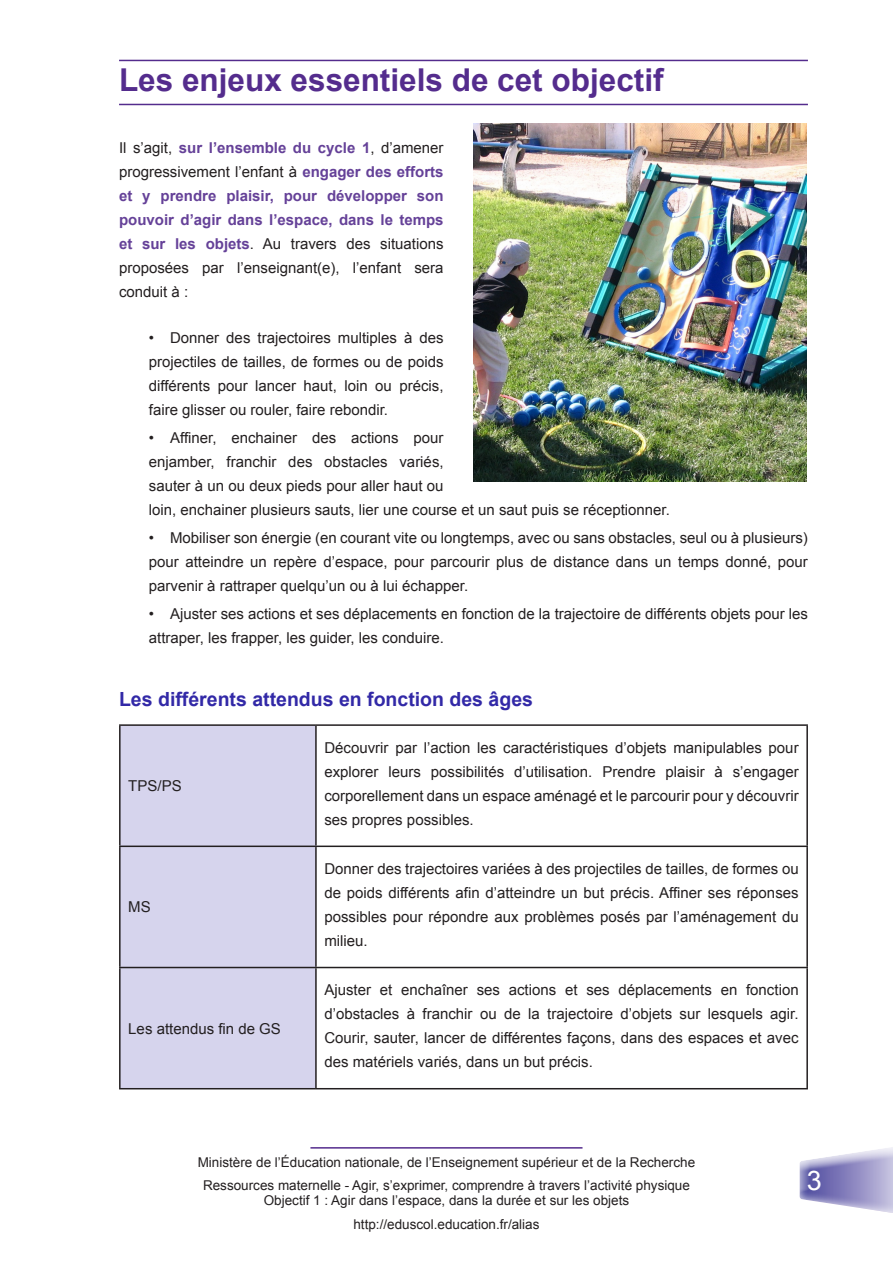
<style>
.page{position:relative;width:893px;height:1263px;background:#fff}
.page>*{position:absolute;margin:0;border:0;box-sizing:border-box;transform-origin:0 0}
.Titre1{font:700 31.5px "Arial";color:#542c8d}
.t1{font:27px "Arial";color:#fff}
.Titre2{font:700 19.5px "Arial";color:#3229a7}
.Corps{font:15px/24px "Arial";color:#231f20;text-align:justify}
.t2{font:700 15px/24px "Arial";color:#654198;text-align:justify}
.t3{font:13.5px/23.5px "Arial";color:#231f20;text-align:center}
.s1{font-weight:400;color:#231f20}
</style>
<div class="page">
<div style="left:791px;top:1144px;width:102px;height:73px;background:#542c8d;opacity:.75"></div>
<hr style="left:310px;top:1147px;width:272px;height:1px;background:#542c8d">
<hr style="left:119px;top:60px;width:689px;height:1px;background:#542c8d">
<hr style="left:119px;top:104px;width:689px;height:1px;background:#542c8d">
<div style="left:121px;top:726px;width:194px;height:362px;background:#d6d4ed"></div>
<hr style="left:119px;top:724px;width:197px;height:2px;background:#231f20">
<hr style="left:119px;top:726px;width:2px;height:119px;background:#231f20">
<hr style="left:316px;top:724px;width:492px;height:2px;background:#231f20">
<hr style="left:315px;top:726px;width:2px;height:119px;background:#231f20">
<hr style="left:806px;top:726px;width:2px;height:119px;background:#231f20">
<hr style="left:119px;top:845px;width:197px;height:2px;background:#231f20">
<hr style="left:119px;top:847px;width:2px;height:120px;background:#231f20">
<hr style="left:316px;top:845px;width:492px;height:2px;background:#231f20">
<hr style="left:315px;top:847px;width:2px;height:120px;background:#231f20">
<hr style="left:806px;top:847px;width:2px;height:120px;background:#231f20">
<hr style="left:119px;top:967px;width:197px;height:1px;background:#231f20">
<hr style="left:119px;top:968px;width:2px;height:120px;background:#231f20">
<hr style="left:316px;top:967px;width:492px;height:1px;background:#231f20">
<hr style="left:315px;top:968px;width:2px;height:120px;background:#231f20">
<hr style="left:806px;top:968px;width:2px;height:120px;background:#231f20">
<hr style="left:119px;top:1088px;width:197px;height:1px;background:#231f20">
<hr style="left:316px;top:1088px;width:492px;height:1px;background:#231f20">
<img style="left:473px;top:124px;width:334px;height:358px">
<h1 class="Titre1" style="left:119px;top:59px;width:546px">Les enjeux essentiels de cet objectif</h1>
<p class="t2" style="left:119px;top:136px;width:326px"><span class="s1">Il s’agit,</span> sur l’ensemble du cycle 1<span class="s1">, d’amener progressivement l’enfant à</span> engager des efforts et y prendre plaisir, pour développer son pouvoir d’agir dans l’espace, dans le temps et sur les objets<span class="s1">. Au travers des situations proposées par l’enseignant(e), l’enfant sera conduit à :</span></p>
<p class="Corps" style="left:149px;top:325px;width:296px">• Donner des trajectoires multiples à des projectiles de tailles, de formes ou de poids différents pour lancer haut, loin ou précis, faire glisser ou rouler, faire rebondir.</p>
<p class="Corps" style="left:149px;top:426px;width:523px;text-align:left">• Affiner, enchainer des actions pour<br>enjamber, franchir des obstacles variés,<br>sauter à un ou deux pieds pour aller haut ou<br>loin, enchainer plusieurs sauts, lier une course et un saut puis se réceptionner.</p>
<p class="Corps" style="left:149px;top:526px;width:661px">• Mobiliser son énergie (en courant vite ou longtemps, avec ou sans obstacles, seul ou à plusieurs) pour atteindre un repère d’espace, pour parcourir plus de distance dans un temps donné, pour parvenir à rattraper quelqu’un ou à lui échapper.</p>
<p class="Corps" style="left:149px;top:602px;width:661px">• Ajuster ses actions et ses déplacements en fonction de la trajectoire de différents objets pour les attraper, les frapper, les guider, les conduire.</p>
<h2 class="Titre2" style="left:119px;top:686px;width:415px">Les différents attendus en fonction des âges</h2>
<p class="Corps" style="left:128px;top:774px;width:55px">TPS/PS</p>
<p class="Corps" style="left:128px;top:895px;width:24px">MS</p>
<p class="Corps" style="left:128px;top:1016px;width:154px">Les attendus fin de GS</p>
<p class="Corps" style="left:324px;top:736px;width:476px">Découvrir par l’action les caractéristiques d’objets manipulables pour explorer leurs possibilités d’utilisation. Prendre plaisir à s’engager corporellement dans un espace aménagé et le parcourir pour y découvrir ses propres possibles.</p>
<p class="Corps" style="left:324px;top:857px;width:476px">Donner des trajectoires variées à des projectiles de tailles, de formes ou de poids différents afin d’atteindre un but précis. Affiner ses réponses possibles pour répondre aux problèmes posés par l’aménagement du milieu.</p>
<p class="Corps" style="left:324px;top:978px;width:476px">Ajuster et enchaîner ses actions et ses déplacements en fonction d’obstacles à franchir ou de la trajectoire d’objets sur lesquels agir.<br>Courir, sauter, lancer de différentes façons, dans des espaces et avec des matériels variés, dans un but précis.</p>
<p class="t3" style="left:198px;top:1150px;width:499px">Ministère de l’Éducation nationale, de l’Enseignement supérieur et de la Recherche<br>Ressources maternelle - Agir, s’exprimer, comprendre à travers l’activité physique</p>
<p class="t3" style="left:264px;top:1189px;width:367px">Objectif 1 : Agir dans l’espace, dans la durée et sur les objets http://eduscol.education.fr/alias</p>
<h2 class="t1" style="left:807px;top:1162px;width:17px">3</h2>
</div>
